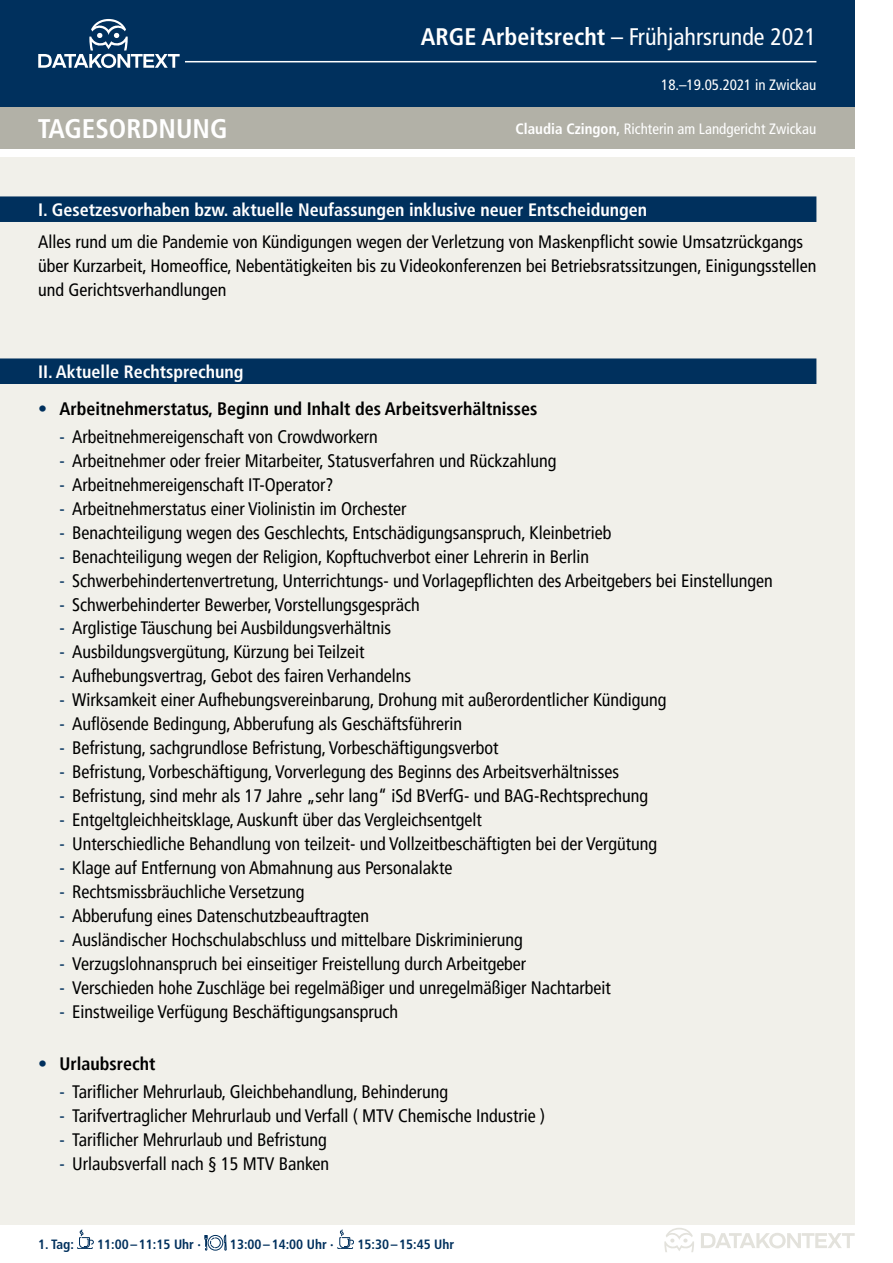
<style>
.page{position:relative;width:893px;height:1263px;background:#fff}
.page>*{position:absolute;margin:0;border:0;box-sizing:border-box;transform-origin:0 0}
.t1{font:700 condensed 27px "Frutiger LT Std";color:#fff}
.t2{font:condensed 24px "Frutiger LT Std";color:#fff}
.t3{font:condensed 18px "Frutiger LT Pro";color:#000}
.t4{font:condensed 18px/24px "Frutiger LT Std";color:#000}
.t5{font:700 condensed 18px "Frutiger LT Std";color:#fff}
.t6{font:700 condensed 18px "Frutiger LT Pro";color:#000}
.t7{font:condensed 15px "Frutiger LT Std";color:#fff}
.t8{font:700 condensed 13.5px "Frutiger LT Std";color:#00305d}
.s1{font-weight:700}
.s2{color:#00305d}
</style>
<div class="page">
<div style="left:0;top:0;width:855px;height:107px;background:#00305d"></div>
<div style="left:0;top:107px;width:855px;height:42px;background:#b2b1a7"></div>
<div style="left:0;top:157px;width:855px;height:1068px;background:#f1f0ea"></div>
<svg style="left:38px;top:19px;width:142px;height:49px"></svg>
<div style="left:0;top:196px;width:816px;height:26px;background:#00305d"></div>
<div style="left:0;top:358px;width:816px;height:26px;background:#00305d"></div>
<hr style="left:185px;top:61px;width:631px;height:1px;background:#fff">
<svg style="left:77px;top:1230px;width:17px;height:19px"></svg>
<svg style="left:205px;top:1235px;width:21px;height:15px"></svg>
<svg style="left:337px;top:1230px;width:17px;height:19px"></svg>
<svg style="left:664px;top:1228px;width:30px;height:24px"></svg>
<svg style="left:701px;top:1233px;width:154px;height:15px"></svg>
<h1 class="t1" style="left:38px;top:113px;width:191px">TAGESORDNUNG</h1>
<h2 class="t2" style="left:421px;top:23px;width:397px"><span class="s1">ARGE Arbeitsrecht</span> – Frühjahrsrunde 2021</h2>
<p class="t7" style="left:661px;top:76px;width:157px">18.–19.05.2021 in Zwickau</p>
<p class="t7" style="left:516px;top:120px;width:302px"><span class="s1">Claudia Czingon,</span> Richterin am Landgericht Zwickau</p>
<p class="t5" style="left:38px;top:199px;width:611px">I. Gesetzesvorhaben bzw. aktuelle Neufassungen inklusive neuer Entscheidungen</p>
<p class="t4" style="left:38px;top:230px;width:780px">Alles rund um die Pandemie von Kündigungen wegen der Verletzung von Maskenpflicht sowie Umsatzrückgangs über Kurzarbeit, Homeoffice, Nebentätigkeiten bis zu Videokonferenzen bei Betriebsratssitzungen, Einigungsstellen und Gerichtsverhandlungen</p>
<p class="t5" style="left:38px;top:361px;width:207px">II. Aktuelle Rechtsprechung</p>
<p class="t6" style="left:38px;top:398px;width:501px"><span class="s2">•</span> Arbeitnehmerstatus, Beginn und Inhalt des Arbeitsverhältnisses</p>
<p class="t3" style="left:60px;top:426px;width:320px"><span class="s2">-</span> Arbeitnehmereigenschaft von Crowdworkern</p>
<p class="t3" style="left:60px;top:450px;width:498px"><span class="s2">-</span> Arbeitnehmer oder freier Mitarbeiter, Statusverfahren und Rückzahlung</p>
<p class="t3" style="left:60px;top:474px;width:276px"><span class="s2">-</span> Arbeitnehmereigenschaft IT-Operator?</p>
<p class="t3" style="left:60px;top:498px;width:348px"><span class="s2">-</span> Arbeitnehmerstatus einer Violinistin im Orchester</p>
<p class="t3" style="left:60px;top:522px;width:553px"><span class="s2">-</span> Benachteiligung wegen des Geschlechts, Entschädigungsanspruch, Kleinbetrieb</p>
<p class="t3" style="left:60px;top:546px;width:531px"><span class="s2">-</span> Benachteiligung wegen der Religion, Kopftuchverbot einer Lehrerin in Berlin</p>
<p class="t3" style="left:60px;top:570px;width:715px"><span class="s2">-</span> Schwerbehindertenvertretung, Unterrichtungs- und Vorlagepflichten des Arbeitgebers bei Einstellungen</p>
<p class="t3" style="left:60px;top:594px;width:362px"><span class="s2">-</span> Schwerbehinderter Bewerber, Vorstellungsgespräch</p>
<p class="t3" style="left:60px;top:618px;width:333px"><span class="s2">-</span> Arglistige Täuschung bei Ausbildungsverhältnis</p>
<p class="t3" style="left:60px;top:642px;width:306px"><span class="s2">-</span> Ausbildungsvergütung, Kürzung bei Teilzeit</p>
<p class="t3" style="left:60px;top:666px;width:353px"><span class="s2">-</span> Aufhebungsvertrag, Gebot des fairen Verhandelns</p>
<p class="t3" style="left:60px;top:690px;width:608px"><span class="s2">-</span> Wirksamkeit einer Aufhebungsvereinbarung, Drohung mit außerordentlicher Kündigung</p>
<p class="t3" style="left:60px;top:713px;width:404px"><span class="s2">-</span> Auflösende Bedingung, Abberufung als Geschäftsführerin</p>
<p class="t3" style="left:60px;top:737px;width:440px"><span class="s2">-</span> Befristung, sachgrundlose Befristung, Vorbeschäftigungsverbot</p>
<p class="t3" style="left:60px;top:761px;width:561px"><span class="s2">-</span> Befristung, Vorbeschäftigung, Vorverlegung des Beginns des Arbeitsverhältnisses</p>
<p class="t3" style="left:60px;top:785px;width:590px"><span class="s2">-</span> Befristung, sind mehr als 17 Jahre „sehr lang“ iSd BVerfG- und BAG-Rechtsprechung</p>
<p class="t3" style="left:60px;top:809px;width:424px"><span class="s2">-</span> Entgeltgleichheitsklage, Auskunft über das Vergleichsentgelt</p>
<p class="t3" style="left:60px;top:833px;width:599px"><span class="s2">-</span> Unterschiedliche Behandlung von teilzeit- und Vollzeitbeschäftigten bei der Vergütung</p>
<p class="t3" style="left:60px;top:857px;width:395px"><span class="s2">-</span> Klage auf Entfernung von Abmahnung aus Personalakte</p>
<p class="t3" style="left:60px;top:881px;width:247px"><span class="s2">-</span> Rechtsmissbräuchliche Versetzung</p>
<p class="t3" style="left:60px;top:905px;width:311px"><span class="s2">-</span> Abberufung eines Datenschutzbeauftragten</p>
<p class="t3" style="left:60px;top:929px;width:465px"><span class="s2">-</span> Ausländischer Hochschulabschluss und mittelbare Diskriminierung</p>
<p class="t3" style="left:60px;top:953px;width:468px"><span class="s2">-</span> Verzugslohnanspruch bei einseitiger Freistellung durch Arbeitgeber</p>
<p class="t3" style="left:60px;top:977px;width:553px"><span class="s2">-</span> Verschieden hohe Zuschläge bei regelmäßiger und unregelmäßiger Nachtarbeit</p>
<p class="t3" style="left:60px;top:1001px;width:340px"><span class="s2">-</span> Einstweilige Verfügung Beschäftigungsanspruch</p>
<p class="t6" style="left:38px;top:1053px;width:119px"><span class="s2">•</span> Urlaubsrecht</p>
<p class="t3" style="left:60px;top:1081px;width:390px"><span class="s2">-</span> Tariflicher Mehrurlaub, Gleichbehandlung, Behinderung</p>
<p class="t3" style="left:60px;top:1105px;width:487px"><span class="s2">-</span> Tarifvertraglicher Mehrurlaub und Verfall ( MTV Chemische Industrie )</p>
<p class="t3" style="left:60px;top:1129px;width:269px"><span class="s2">-</span> Tariflicher Mehrurlaub und Befristung</p>
<p class="t3" style="left:60px;top:1153px;width:271px"><span class="s2">-</span> Urlaubsverfall nach § 15 MTV Banken</p>
<p class="t8" style="left:38px;top:1236px;width:37px">1. Tag:</p>
<p class="t8" style="left:97px;top:1236px;width:105px">11:00–11:15 Uhr ·</p>
<p class="t8" style="left:230px;top:1236px;width:105px">13:00–14:00 Uhr ·</p>
<p class="t8" style="left:357px;top:1236px;width:98px">15:30–15:45 Uhr</p>
</div>
